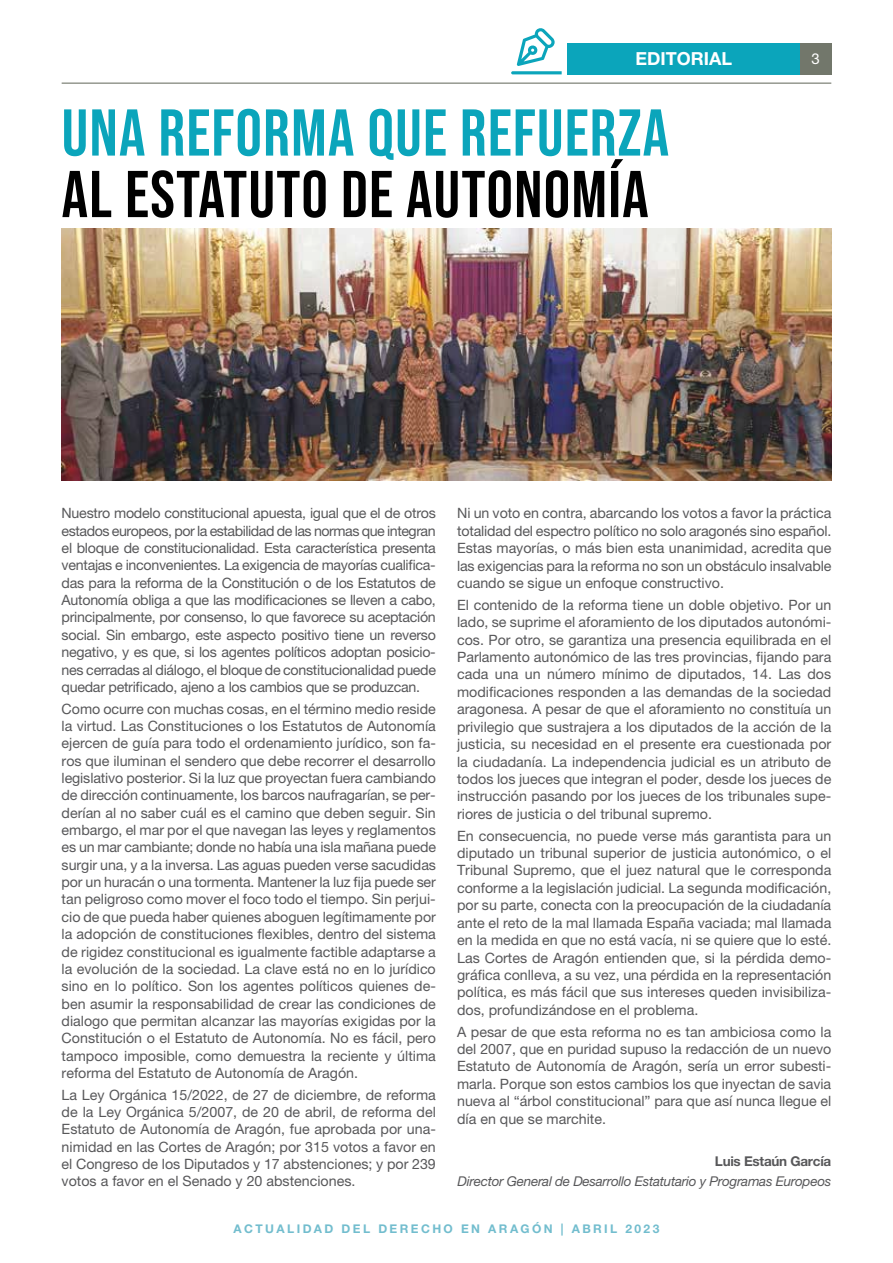
<style>
.page{position:relative;width:893px;height:1263px;background:#fff}
.page>*{position:absolute;margin:0;border:0;box-sizing:border-box;transform-origin:0 0}
.t1{font:700 66px "Bebas Neue Pro";letter-spacing:.02em;color:#0ba5bb}
.t2{font:700 66px "Bebas Neue Pro";letter-spacing:.02em;color:#000}
.t3{font:700 18px "Helvetica Neue LT Pro";color:#fff}
.t4{font:15px "Helvetica Neue LT Pro";color:#fff}
.t5{font:14.25px/17.4px "Helvetica Neue LT Pro";color:#58585a;text-align:justify}
.t6{font:italic 13.5px "Helvetica Neue LT Pro";letter-spacing:-.02em;color:#58585a}
.t7{font:700 13.5px "Helvetica Neue LT Pro";letter-spacing:-.02em;color:#58585a}
.t8{font:700 12px "Helvetica Neue LT Pro";letter-spacing:.2em;color:#72bdce}
</style>
<div class="page">
<img style="left:62px;top:228px;width:769px;height:252px">
<hr style="left:62px;top:83px;width:769px;height:1px;background:#72776b">
<div style="left:800px;top:43px;width:31px;height:31px;background:#72776b"></div>
<div style="left:568px;top:43px;width:232px;height:31px;background:#0ba5bb"></div>
<svg style="left:511px;top:28px;width:51px;height:46px"></svg>
<p class="t3" style="left:635px;top:48px;width:98px">EDITORIAL</p>
<p class="t4" style="left:811px;top:50px;width:10px">3</p>
<h1 class="t1" style="left:62px;top:95px;width:609px">UNA REFORMA QUE REFUERZA</h1>
<h1 class="t2" style="left:62px;top:156px;width:588px">AL ESTATUTO DE AUTONOMÍA</h1>
<p class="t5" style="left:62px;top:504px;width:376px">Nuestro modelo constitucional apuesta, igual que el de otros estados europeos, por la estabilidad de las normas que integran el bloque de constitucionalidad. Esta característica presenta ventajas e inconvenientes. La exigencia de mayorías cualifica&shy;das para la reforma de la Constitución o de los Estatutos de Autonomía obliga a que las modificaciones se lleven a cabo, principalmente, por consenso, lo que favorece su aceptación social. Sin embargo, este aspecto positivo tiene un reverso negativo, y es que, si los agentes políticos adoptan posicio&shy;nes cerradas al diálogo, el bloque de constitucionalidad puede quedar petrificado, ajeno a los cambios que se produzcan.</p>
<p class="t5" style="left:62px;top:699px;width:376px">Como ocurre con muchas cosas, en el término medio reside la virtud. Las Constituciones o los Estatutos de Autonomía ejercen de guía para todo el ordenamiento jurídico, son fa&shy;ros que iluminan el sendero que debe recorrer el desarrollo legislativo posterior. Si la luz que proyectan fuera cambiando de dirección continuamente, los barcos naufragarían, se per&shy;derían al no saber cuál es el camino que deben seguir. Sin embargo, el mar por el que navegan las leyes y reglamentos es un mar cambiante; donde no había una isla mañana puede surgir una, y a la inversa. Las aguas pueden verse sacudidas por un huracán o una tormenta. Mantener la luz fija puede ser tan peligroso como mover el foco todo el tiempo. Sin perjui&shy;cio de que pueda haber quienes aboguen legítimamente por la adopción de constituciones flexibles, dentro del sistema de rigidez constitucional es igualmente factible adaptarse a la evolución de la sociedad. La clave está no en lo jurídico sino en lo político. Son los agentes políticos quienes de&shy;ben asumir la responsabilidad de crear las condiciones de dialogo que permitan alcanzar las mayorías exigidas por la Constitución o el Estatuto de Autonomía. No es fácil, pero tampoco imposible, como demuestra la reciente y última reforma del Estatuto de Autonomía de Aragón.</p>
<p class="t5" style="left:62px;top:1086px;width:376px">La Ley Orgánica 15/2022, de 27 de diciembre, de reforma de la Ley Orgánica 5/2007, de 20 de abril, de reforma del Estatuto de Autonomía de Aragón, fue aprobada por una&shy;nimidad en las Cortes de Aragón; por 315 votos a favor en el Congreso de los Diputados y 17 abstenciones; y por 239 votos a favor en el Senado y 20 abstenciones.</p>
<p class="t5" style="left:457px;top:504px;width:376px">Ni un voto en contra, abarcando los votos a favor la práctica totalidad del espectro político no solo aragonés sino español.<br>Estas mayorías, o más bien esta unanimidad, acredita que las exigencias para la reforma no son un obstáculo insalvable cuando se sigue un enfoque constructivo.</p>
<p class="t5" style="left:457px;top:596px;width:376px">El contenido de la reforma tiene un doble objetivo. Por un lado, se suprime el aforamiento de los diputados autonómi&shy;cos. Por otro, se garantiza una presencia equilibrada en el Parlamento autonómico de las tres provincias, fijando para cada una un número mínimo de diputados, 14. Las dos modificaciones responden a las demandas de la sociedad aragonesa. A pesar de que el aforamiento no constituía un privilegio que sustrajera a los diputados de la acción de la justicia, su necesidad en el presente era cuestionada por la ciudadanía. La independencia judicial es un atributo de todos los jueces que integran el poder, desde los jueces de instrucción pasando por los jueces de los tribunales supe&shy;riores de justicia o del tribunal supremo.</p>
<p class="t5" style="left:457px;top:826px;width:376px">En consecuencia, no puede verse más garantista para un diputado un tribunal superior de justicia autonómico, o el Tribunal Supremo, que el juez natural que le corresponda conforme a la legislación judicial. La segunda modificación, por su parte, conecta con la preocupación de la ciudadanía ante el reto de la mal llamada España vaciada; mal llamada en la medida en que no está vacía, ni se quiere que lo esté.<br>Las Cortes de Aragón entienden que, si la pérdida demo&shy;gráfica conlleva, a su vez, una pérdida en la representación política, es más fácil que sus intereses queden invisibiliza&shy;dos, profundizándose en el problema.</p>
<p class="t5" style="left:457px;top:1022px;width:376px">A pesar de que esta reforma no es tan ambiciosa como la del 2007, que en puridad supuso la redacción de un nuevo Estatuto de Autonomía de Aragón, sería un error subesti&shy;marla. Porque son estos cambios los que inyectan de savia nueva al “árbol constitucional” para que así nunca llegue el día en que se marchite.</p>
<p class="t7" style="left:715px;top:1152px;width:118px">Luis Estaún García</p>
<p class="t6" style="left:458px;top:1173px;width:375px">Director General de Desarrollo Estatutario y Programas Europeos</p>
<p class="t8" style="left:234px;top:1221px;width:427px">ACTUALIDAD DEL DERECHO EN ARAGÓN | ABRIL 2023</p>
</div>
